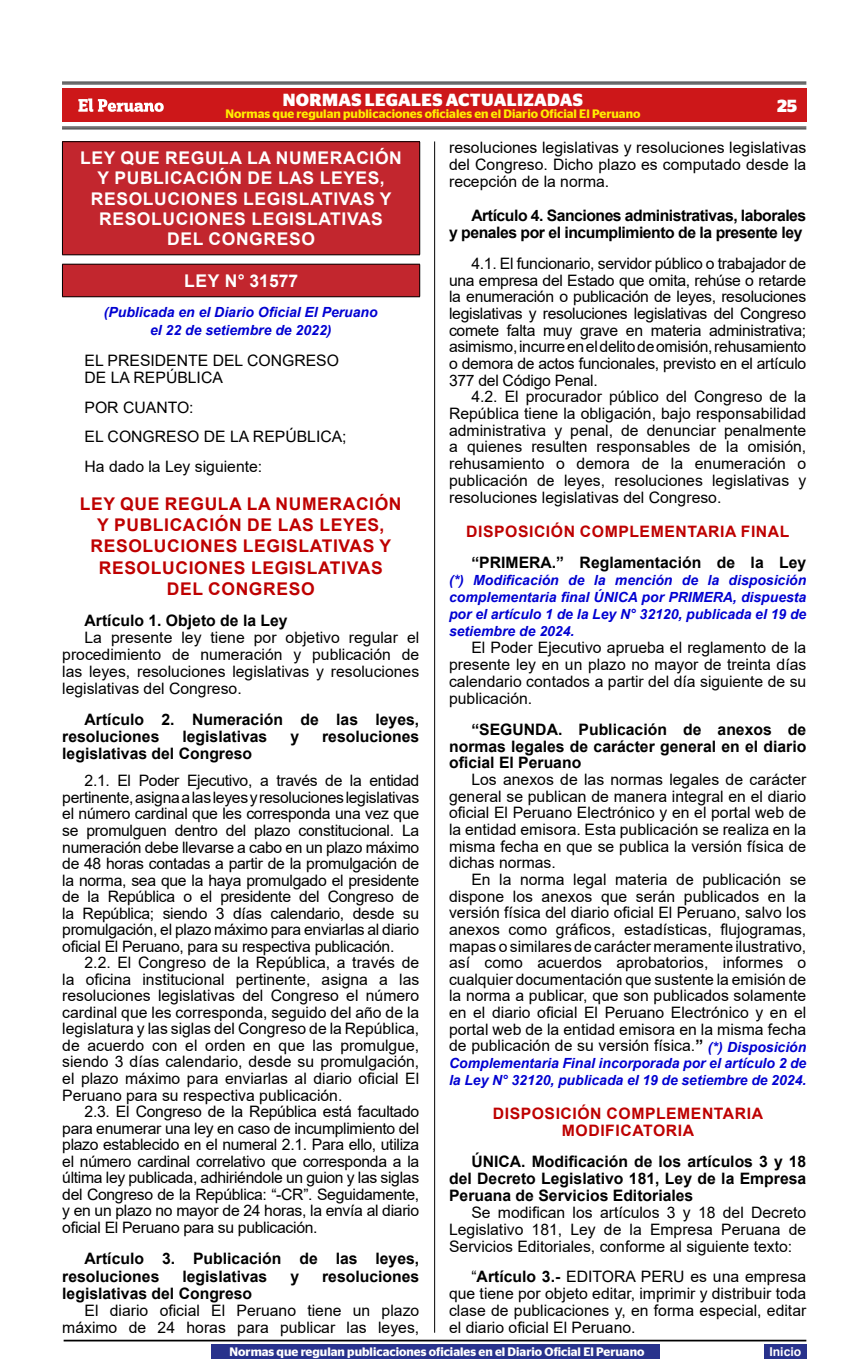
<style>
.page{position:relative;width:856px;height:1365px;background:#fff}
.page>*{position:absolute;margin:0;border:0;box-sizing:border-box;transform-origin:0 0}
.t1{font:700 17.5px/20.1px "Arial";letter-spacing:.035em;color:#fff;text-align:center}
.t2{font:700 17.5px/21px "Arial";letter-spacing:.035em;color:#be0000;text-align:center}
.t3{font:700 17.5px "Stag Sans";letter-spacing:.02em;color:#fff}
.t4{font:700 17.5px "Arial";color:#fff}
.t5{font:15.75px/16.6px "Arial";color:#000;text-align:justify}
.t6{font:700 15.75px/17px "Arial";color:#000}
.t7{font:700 15.75px/17px "Arial";letter-spacing:-.03em;color:#000;text-align:right}
.t8{font:700 15.75px/17px "Arial";letter-spacing:.035em;color:#be0000;text-align:center}
.t9{font:italic 700 14px/17px "Arial";color:#0000d2;text-align:center}
.t10{font:600 12.25px "Stag Sans";color:#ffed00}
.t11{font:600 12.25px "Stag Sans";color:#fff}
.t12{font:700 12.25px "Arial";color:#fff}
.s1{font-weight:700}
.s2{font-weight:700;font-style:italic;font-size:14px;color:#0000d2}
</style>
<div class="page">
<hr style="left:64px;top:1339px;width:742px;height:2px;background:#000">
<div style="left:62px;top:88px;width:744px;height:34px;background:#cd1719"></div>
<hr style="left:62px;top:82px;width:744px;height:1px;background:#000">
<hr style="left:62px;top:84px;width:744px;height:1px;background:#000">
<hr style="left:62px;top:127px;width:744px;height:1px;background:#000">
<hr style="left:62px;top:128px;width:744px;height:1px;background:#000">
<svg style="left:78px;top:98px;width:86px;height:14px"></svg>
<hr style="left:434px;top:141px;width:1px;height:1191px;background:#000">
<div style="left:764px;top:1343px;width:42px;height:15px;background:#28328c"></div>
<div style="left:211px;top:1343px;width:449px;height:15px;background:#28328c"></div>
<div style="left:62px;top:142px;width:358px;height:113px;background:#c2262e"></div>
<hr style="left:62px;top:141px;width:358px;height:1px;background:#000">
<hr style="left:62px;top:142px;width:1px;height:112px;background:#000">
<hr style="left:419px;top:142px;width:1px;height:112px;background:#000">
<hr style="left:62px;top:254px;width:358px;height:1px;background:#000">
<div style="left:62px;top:264px;width:358px;height:33px;background:#c2262e"></div>
<hr style="left:62px;top:264px;width:358px;height:1px;background:#000">
<hr style="left:62px;top:264px;width:1px;height:32px;background:#000">
<hr style="left:419px;top:264px;width:1px;height:32px;background:#000">
<hr style="left:62px;top:296px;width:358px;height:1px;background:#000">
<p class="t3" style="left:283px;top:90px;width:301px">NORMAS LEGALES ACTUALIZADAS</p>
<p class="t10" style="left:225px;top:107px;width:416px">Normas que regulan publicaciones oficiales en el Diario Oficial El Peruano</p>
<p class="t3" style="left:777px;top:96px;width:22px">25</p>
<p class="t1" style="left:80px;top:148px;width:323px">LEY QUE REGULA LA NUMERACIÓN<br>Y PUBLICACIÓN DE LAS LEYES,<br>RESOLUCIONES LEGISLATIVAS Y<br>RESOLUCIONES LEGISLATIVAS<br>DEL CONGRESO</p>
<p class="t4" style="left:184px;top:268px;width:115px">LEY N° 31577</p>
<p class="t9" style="left:104px;top:303px;width:275px;line-height:18.2px">(Publicada en el Diario Oficial El Peruano el 22 de setiembre de 2022)</p>
<p class="t5" style="left:85px;top:352px;width:256px">EL PRESIDENTE DEL CONGRESO<br>DE LA REPÚBLICA</p>
<p class="t5" style="left:85px;top:392px;width:263px;line-height:29.4px;text-align:left">POR CUANTO:<br>EL CONGRESO DE LA REPÚBLICA;<br>Ha dado la Ley siguiente:</p>
<p class="t2" style="left:80px;top:494px;width:323px">LEY QUE REGULA LA NUMERACIÓN<br>Y PUBLICACIÓN DE LAS LEYES,<br>RESOLUCIONES LEGISLATIVAS Y<br>RESOLUCIONES LEGISLATIVAS<br>DEL CONGRESO</p>
<p class="t6" style="left:85px;top:612px;width:205px">Artículo 1. Objeto de la Ley</p>
<p class="t5" style="left:62px;top:628px;width:358px;text-indent:22px">La presente ley tiene por objetivo regular el procedimiento de numeración y publicación de las leyes, resoluciones legislativas y resoluciones legislativas del Congreso.</p>
<p class="t6" style="left:62px;top:711px;width:358px;text-indent:22px">Artículo 2. Numeración de las leyes, resoluciones</p>
<p class="t6" style="left:182px;top:728px;width:86px">legislativas</p>
<p class="t6" style="left:290px;top:728px;width:10px">y</p>
<p class="t6" style="left:322px;top:728px;width:99px">resoluciones</p>
<p class="t6" style="left:62px;top:745px;width:191px">legislativas del Congreso</p>
<p class="t5" style="left:62px;top:772px;width:358px;text-indent:22px">2.1. El Poder Ejecutivo, a través de la entidad pertinente, asigna a las leyes y resoluciones legislativas el número cardinal que les corresponda una vez que se promulguen dentro del plazo constitucional. La numeración debe llevarse a cabo en un plazo máximo de 48 horas contadas a partir de la promulgación de la norma, sea que la haya promulgado el presidente de la República o el presidente del Congreso de la República; siendo 3 días calendario, desde su promulgación, el plazo máximo para enviarlas al diario oficial El Peruano, para su respectiva publicación.</p>
<p class="t5" style="left:62px;top:954px;width:358px;text-indent:22px">2.2. El Congreso de la República, a través de la oficina institucional pertinente, asigna a las resoluciones legislativas del Congreso el número cardinal que les corresponda, seguido del año de la legislatura y las siglas del Congreso de la República, de acuerdo con el orden en que las promulgue, siendo 3 días calendario, desde su promulgación, el plazo máximo para enviarlas al diario oficial El Peruano para su respectiva publicación.</p>
<p class="t5" style="left:62px;top:1102px;width:358px;text-indent:22px">2.3. El Congreso de la República está facultado para enumerar una ley en caso de incumplimiento del plazo establecido en el numeral 2.1. Para ello, utiliza el número cardinal correlativo que corresponda a la última ley publicada, adhiriéndole un guion y las siglas del Congreso de la República: “-CR”. Seguidamente, y en un plazo no mayor de 24 horas, la envía al diario oficial El Peruano para su publicación.</p>
<p class="t6" style="left:62px;top:1250px;width:358px;text-indent:22px">Artículo 3. Publicación de las leyes, resoluciones</p>
<p class="t6" style="left:182px;top:1267px;width:86px">legislativas</p>
<p class="t6" style="left:290px;top:1267px;width:10px">y</p>
<p class="t6" style="left:322px;top:1267px;width:99px">resoluciones</p>
<p class="t6" style="left:62px;top:1284px;width:191px">legislativas del Congreso</p>
<p class="t5" style="left:62px;top:1301px;width:358px;text-align:right">El diario oficial El Peruano tiene un plazo máximo de 24 horas para publicar las leyes,</p>
<p class="t5" style="left:449px;top:139px;width:359px">resoluciones legislativas y resoluciones legislativas del Congreso. Dicho plazo es computado desde la recepción de la norma.</p>
<p class="t7" style="left:449px;top:207px;width:359px">Artículo 4. Sanciones administrativas, laborales<br>y penales por el incumplimiento de la presente ley</p>
<p class="t5" style="left:449px;top:255px;width:359px;text-indent:22px">4.1. El funcionario, servidor público o trabajador de una empresa del Estado que omita, rehúse o retarde la enumeración o publicación de leyes, resoluciones legislativas y resoluciones legislativas del Congreso comete falta muy grave en materia administrativa; asimismo, incurre en el delito de omisión, rehusamiento o demora de actos funcionales, previsto en el artículo 377 del Código Penal.</p>
<p class="t5" style="left:449px;top:388px;width:359px;text-indent:22px">4.2. El procurador público del Congreso de la República tiene la obligación, bajo responsabilidad administrativa y penal, de denunciar penalmente a quienes resulten responsables de la omisión, rehusamiento o demora de la enumeración o publicación de leyes, resoluciones legislativas y resoluciones legislativas del Congreso.</p>
<p class="t8" style="left:466px;top:522px;width:325px">DISPOSICIÓN COMPLEMENTARIA FINAL</p>
<p class="t6" style="left:471px;top:554px;width:336px">“PRIMERA.” Reglamentación de la Ley</p>
<p class="t9" style="left:449px;top:571px;width:359px;text-align:justify">(*) Modificación de la mención de la disposición complementaria final ÚNICA por PRIMERA, dispuesta por el artículo 1 de la Ley N° 32120, publicada el 19 de setiembre de 2024.</p>
<p class="t5" style="left:449px;top:638px;width:359px;text-indent:22px">El Poder Ejecutivo aprueba el reglamento de la presente ley en un plazo no mayor de treinta días calendario contados a partir del día siguiente de su publicación.</p>
<p class="t6" style="left:449px;top:721px;width:359px;text-align:justify;text-indent:22px">“SEGUNDA. Publicación de anexos de normas legales de carácter general en el diario oficial El Peruano</p>
<p class="t5" style="left:449px;top:771px;width:359px;text-indent:22px">Los anexos de las normas legales de carácter general se publican de manera integral en el diario oficial El Peruano Electrónico y en el portal web de la entidad emisora. Esta publicación se realiza en la misma fecha en que se publica la versión física de dichas normas.</p>
<p class="t5" style="left:449px;top:870px;width:359px;text-indent:22px">En la norma legal materia de publicación se dispone los anexos que serán publicados en la versión física del diario oficial El Peruano, salvo los anexos como gráficos, estadísticas, flujogramas, mapas o similares de carácter meramente ilustrativo, así como acuerdos aprobatorios, informes o cualquier documentación que sustente la emisión de la norma a publicar, que son publicados solamente en el diario oficial El Peruano Electrónico y en el portal web de la entidad emisora en la misma fecha de publicación de su versión física.<span class="s1">”</span> <span class="s2">(*) Disposición</span></p>
<p class="t9" style="left:449px;top:1055px;width:359px;text-align:left">Complementaria Final incorporada por el artículo 2 de la Ley N° 32120, publicada el 19 de setiembre de 2024.</p>
<p class="t8" style="left:493px;top:1105px;width:272px">DISPOSICIÓN COMPLEMENTARIA<br>MODIFICATORIA</p>
<p class="t6" style="left:449px;top:1153px;width:359px;text-align:justify;text-indent:22px">ÚNICA. Modificación de los artículos 3 y 18 del Decreto Legislativo 181, Ley de la Empresa Peruana de Servicios Editoriales</p>
<p class="t5" style="left:449px;top:1204px;width:359px;text-indent:22px">Se modifican los artículos 3 y 18 del Decreto Legislativo 181, Ley de la Empresa Peruana de Servicios Editoriales, conforme al siguiente texto:</p>
<p class="t5" style="left:449px;top:1267px;width:359px;text-indent:22px">“<span class="s1">Artículo 3.-</span> EDITORA PERU es una empresa que tiene por objeto editar, imprimir y distribuir toda clase de publicaciones y, en forma especial, editar el diario oficial El Peruano.</p>
<p class="t11" style="left:229px;top:1344px;width:416px">Normas que regulan publicaciones oficiales en el Diario Oficial El Peruano</p>
<p class="t12" style="left:769px;top:1342px;width:33px">Inicio</p>
</div>
